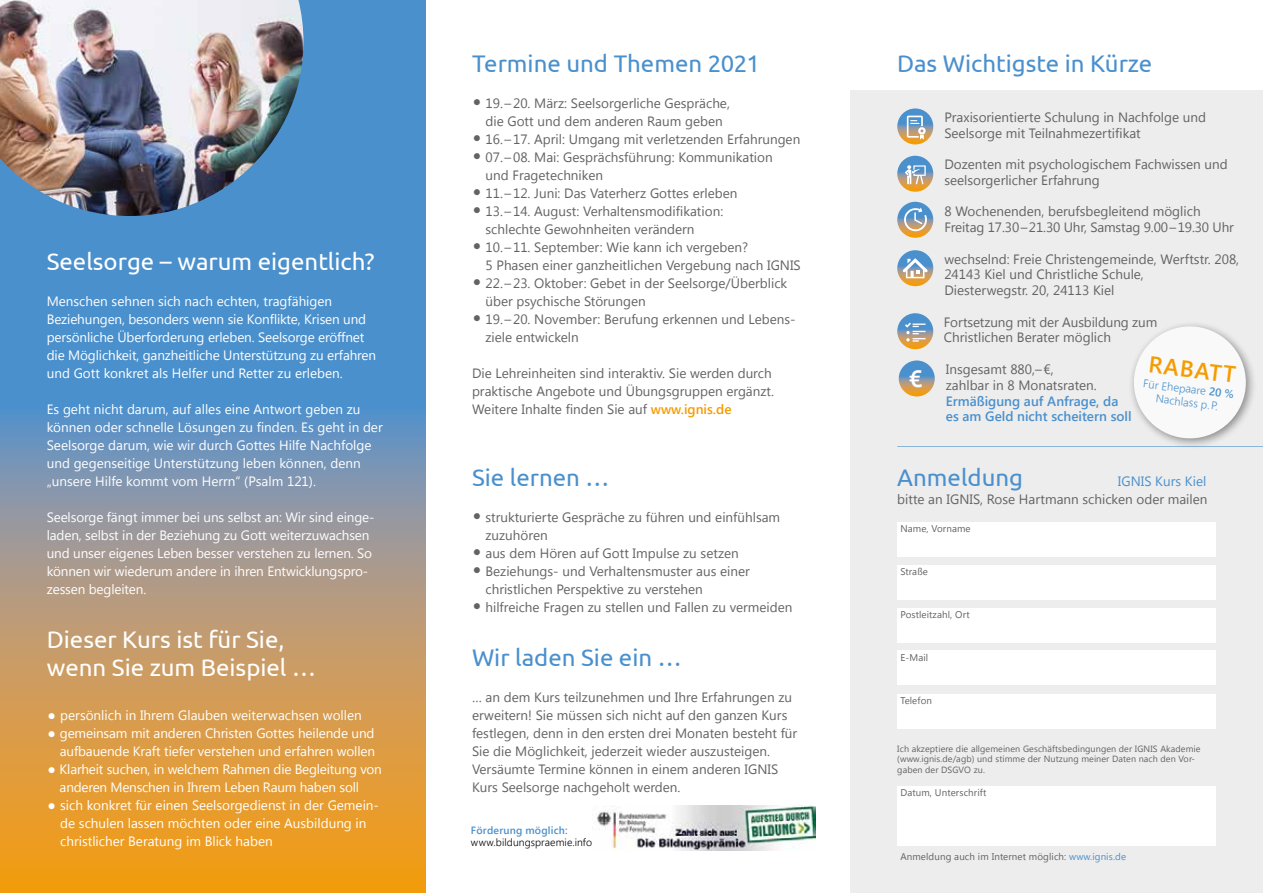
<style>
.page{position:relative;width:1263px;height:893px;background:#fff}
.page>*{position:absolute;margin:0;border:0;box-sizing:border-box;transform-origin:0 0}
.t1{font:24px "Ubuntu";color:#4a90cd}
.t2{font:24px/28.8px "Ubuntu";color:#fff}
.t3{font:500 24px "Ubuntu";color:#fff}
.t4{font:600 22.95px "Segoe UI";color:#f59c00}
.t5{font:13.5px/18px "Segoe UI";color:#646363}
.t6{font:13.5px/18px "Segoe UI";letter-spacing:-.01em;color:#fff}
.t7{font:600 13.5px/15.8px "Segoe UI";color:#4a90cd}
.t8{font:13.5px "Segoe UI";color:#4a90cd}
.t9{font:300 11.25px/13.5px "Segoe UI";color:#4a90cd;text-align:center}
.t10{font:300 10.5px "Segoe UI";letter-spacing:.005em;color:#000}
.t11{font:600 10.5px "Segoe UI";letter-spacing:.02em;color:#4a90cd}
.t12{font:9.75px "Segoe UI";letter-spacing:.01em;color:#646363}
.t13{font:9px/10.8px "Segoe UI";letter-spacing:.01em;color:#646363}
.s1{font-size:24px}
.s2{font-weight:600;color:#f59c00}
.s3{font-weight:600}
.s4{color:#4a90cd}
</style>
<div class="page">
<div style="left:850px;top:90px;width:413px;height:803px;background:#ededed"></div>
<svg style="left:0;top:0;width:425px;height:893px;background:#93968d"></svg>
<img style="left:0;top:0;width:303px;height:216px">
<svg style="left:897px;top:108px;width:36px;height:36px"></svg>
<svg style="left:907px;top:116px;width:19px;height:23px"></svg>
<svg style="left:897px;top:156px;width:36px;height:36px"></svg>
<svg style="left:905px;top:165px;width:21px;height:19px"></svg>
<svg style="left:897px;top:202px;width:36px;height:36px"></svg>
<svg style="left:904px;top:208px;width:23px;height:24px"></svg>
<svg style="left:897px;top:250px;width:36px;height:36px"></svg>
<svg style="left:903px;top:258px;width:25px;height:20px"></svg>
<svg style="left:897px;top:313px;width:36px;height:36px"></svg>
<svg style="left:905px;top:323px;width:20px;height:19px"></svg>
<svg style="left:899px;top:360px;width:36px;height:36px"></svg>
<img style="left:597px;top:805px;width:218px;height:46px">
<hr style="left:897px;top:446px;width:366px;height:1px;background:#4a90cd">
<div style="left:897px;top:522px;width:319px;height:34px;background:#fff"></div>
<div style="left:897px;top:565px;width:319px;height:34px;background:#fff"></div>
<div style="left:897px;top:608px;width:319px;height:34px;background:#fff"></div>
<div style="left:897px;top:651px;width:319px;height:34px;background:#fff"></div>
<div style="left:897px;top:694px;width:319px;height:34px;background:#fff"></div>
<div style="left:897px;top:786px;width:319px;height:60px;background:#fff"></div>
<div style="left:1128px;top:321px;width:129px;height:129px;background:#000;opacity:.6"></div>
<div style="left:1134px;top:326px;width:112px;height:112px;background:#fff;border-radius:50%"></div>
<h1 class="t2" style="left:47px;top:246px;width:329px">Seelsorge – warum eigentlich?</h1>
<p class="t6" style="left:47px;top:292px;width:331px">Menschen sehnen sich nach echten, tragfähigen Beziehungen, besonders wenn sie Konflikte, Krisen und persönliche Überforderung erleben. Seelsorge eröffnet die Möglichkeit, ganzheitliche Unterstützung zu erfahren und Gott konkret als Helfer und Retter zu erleben.</p>
<p class="t6" style="left:47px;top:400px;width:337px">Es geht nicht darum, auf alles eine Antwort geben zu können oder schnelle Lösungen zu finden. Es geht in der Seelsorge darum, wie wir durch Gottes Hilfe Nachfolge und gegenseitige Unterstützung leben können, denn „unsere Hilfe kommt vom Herrn“ (Psalm 121).</p>
<p class="t6" style="left:47px;top:508px;width:329px">Seelsorge fängt immer bei uns selbst an: Wir sind einge&shy;laden, selbst in der Beziehung zu Gott weiterzuwachsen und unser eigenes Leben besser verstehen zu lernen. So können wir wiederum andere in ihren Entwicklungspro&shy;zessen begleiten.</p>
<h1 class="t2" style="left:47px;top:624px;width:271px">Dieser Kurs ist für Sie, wenn Sie zum Beispiel …</h1>
<p class="t6" style="left:47px;top:706px;width:317px"><span class="s1">•</span> persönlich in Ihrem Glauben weiterwachsen wollen</p>
<p class="t6" style="left:47px;top:724px;width:330px;text-align:right"><span class="s1">•</span> gemeinsam mit anderen Christen Gottes heilende und aufbauende Kraft tiefer verstehen und erfahren wollen</p>
<p class="t6" style="left:60px;top:760px;width:324px;text-indent:-13px"><span class="s1">•</span> Klarheit suchen, in welchem Rahmen die Begleitung von anderen Menschen in Ihrem Leben Raum haben soll</p>
<p class="t6" style="left:60px;top:796px;width:320px;text-indent:-13px"><span class="s1">•</span> sich konkret für einen Seelsorgedienst in der Gemein&shy;de schulen lassen möchten oder eine Ausbildung in christlicher Beratung im Blick haben</p>
<h1 class="t1" style="left:472px;top:49px;width:289px">Termine und Themen 2021</h1>
<p class="t5" style="left:472px;top:94px;width:259px;text-align:center"><span class="s1">•</span> 19.–20. März: Seelsorgerliche Gespräche, die Gott und dem anderen Raum geben</p>
<p class="t5" style="left:472px;top:130px;width:330px"><span class="s1">•</span> 16.–17. April: Umgang mit verletzenden Erfahrungen</p>
<p class="t5" style="left:485px;top:148px;width:289px;text-indent:-13px"><span class="s1">•</span> 07.–08. Mai: Gesprächsführung: Kommunikation und Fragetechniken</p>
<p class="t5" style="left:472px;top:184px;width:267px"><span class="s1">•</span> 11.–12. Juni: Das Vaterherz Gottes erleben</p>
<p class="t5" style="left:485px;top:202px;width:239px;text-indent:-13px"><span class="s1">•</span> 13.–14. August: Verhaltensmodifikation: schlechte Gewohnheiten verändern</p>
<p class="t5" style="left:485px;top:238px;width:317px;text-indent:-13px"><span class="s1">•</span> 10.–11. September: Wie kann ich vergeben?<br>5 Phasen einer ganzheitlichen Vergebung nach IGNIS</p>
<p class="t5" style="left:485px;top:274px;width:303px;text-indent:-13px"><span class="s1">•</span> 22.–23. Oktober: Gebet in der Seelsorge/Überblick über psychische Störungen</p>
<p class="t5" style="left:485px;top:310px;width:310px;text-indent:-13px"><span class="s1">•</span> 19.–20. November: Berufung erkennen und Lebens&shy;ziele entwickeln</p>
<p class="t5" style="left:472px;top:364px;width:304px">Die Lehreinheiten sind interaktiv. Sie werden durch praktische Angebote und Übungsgruppen ergänzt.<br>Weitere Inhalte finden Sie auf <span class="s2">www.ignis.de</span></p>
<h1 class="t1" style="left:472px;top:463px;width:139px">Sie lernen …</h1>
<p class="t5" style="left:485px;top:508px;width:296px;text-indent:-13px"><span class="s1">•</span> strukturierte Gespräche zu führen und einfühlsam zuzuhören</p>
<p class="t5" style="left:472px;top:544px;width:268px"><span class="s1">•</span> aus dem Hören auf Gott Impulse zu setzen</p>
<p class="t5" style="left:485px;top:562px;width:266px;text-indent:-13px"><span class="s1">•</span> Beziehungs- und Verhaltensmuster aus einer christlichen Perspektive zu verstehen</p>
<p class="t5" style="left:472px;top:598px;width:322px"><span class="s1">•</span> hilfreiche Fragen zu stellen und Fallen zu vermeiden</p>
<h1 class="t1" style="left:472px;top:643px;width:211px">Wir laden Sie ein …</h1>
<p class="t5" style="left:472px;top:688px;width:327px">… an dem Kurs teilzunehmen und Ihre Erfahrungen zu erweitern! Sie müssen sich nicht auf den ganzen Kurs festlegen, denn in den ersten drei Monaten besteht für Sie die Möglichkeit, jederzeit wieder auszusteigen.<br>Versäumte Termine können in einem anderen IGNIS Kurs Seelsorge nachgeholt werden.</p>
<p class="t11" style="left:471px;top:821px;width:98px">Förderung möglich:</p>
<p class="t10" style="left:471px;top:834px;width:123px">www.bildungspraemie.info</p>
<h1 class="t1" style="left:897px;top:49px;width:256px">Das Wichtigste in Kürze</h1>
<p class="t5" style="left:944px;top:109px;width:263px;line-height:15.8px">Praxisorientierte Schulung in Nachfolge und<br>Seelsorge mit Teilnahmezertifikat</p>
<p class="t5" style="left:944px;top:156px;width:285px;line-height:15.8px">Dozenten mit psychologischem Fachwissen und seelsorgerlicher Erfahrung</p>
<p class="t5" style="left:944px;top:203px;width:291px;line-height:15.8px">8 Wochenenden, berufsbegleitend möglich<br>Freitag 17.30–21.30 Uhr, Samstag 9.00–19.30 Uhr</p>
<p class="t5" style="left:944px;top:250px;width:296px;line-height:15.8px">wechselnd: Freie Christengemeinde, Werftstr. 208,<br>24143 Kiel und Christliche Schule,<br>Diesterwegstr. 20, 24113 Kiel</p>
<p class="t5" style="left:944px;top:313px;width:215px;line-height:15.8px">Fortsetzung mit der Ausbildung zum<br>Christlichen Berater möglich</p>
<h1 class="t3" style="left:909px;top:363px;width:15px">€</h1>
<p class="t5" style="left:946px;top:361px;width:152px;line-height:15.8px">Insgesamt 880,–€, zahlbar in 8 Monatsraten.</p>
<p class="t7" style="left:946px;top:393px;width:187px">Ermäßigung auf Anfrage, da es am Geld nicht scheitern soll</p>
<h2 class="t4" style="left:1151px;top:346px;width:89px;rotate:7deg">RABATT</h2>
<p class="t9" style="left:1144px;top:376px;width:93px;rotate:7deg">Für Ehepaare <span class="s3">20 %<br></span>Nachlass p.P.</p>
<h1 class="t1" style="left:897px;top:463px;width:127px">Anmeldung</h1>
<p class="t5" style="left:897px;top:490px;width:312px">bitte an IGNIS, Rose Hartmann schicken oder mailen</p>
<p class="t12" style="left:900px;top:522px;width:72px">Name, Vorname</p>
<p class="t12" style="left:900px;top:565px;width:29px">Straße</p>
<p class="t12" style="left:900px;top:608px;width:71px">Postleitzahl, Ort</p>
<p class="t12" style="left:900px;top:651px;width:29px">E-Mail</p>
<p class="t12" style="left:900px;top:694px;width:33px">Telefon</p>
<p class="t8" style="left:1118px;top:472px;width:90px">IGNIS Kurs Kiel</p>
<p class="t13" style="left:897px;top:743px;width:305px">Ich akzeptiere die allgemeinen Geschäftsbedingungen der IGNIS Akademie (www.ignis.de/agb) und stimme der Nutzung meiner Daten nach den Vor&shy;gaben der DSGVO zu.</p>
<p class="t12" style="left:900px;top:785px;width:88px">Datum, Unterschrift</p>
<p class="t12" style="left:900px;top:849px;width:227px">Anmeldung auch im Internet möglich: <span class="s4">www.ignis.de</span></p>
</div>
